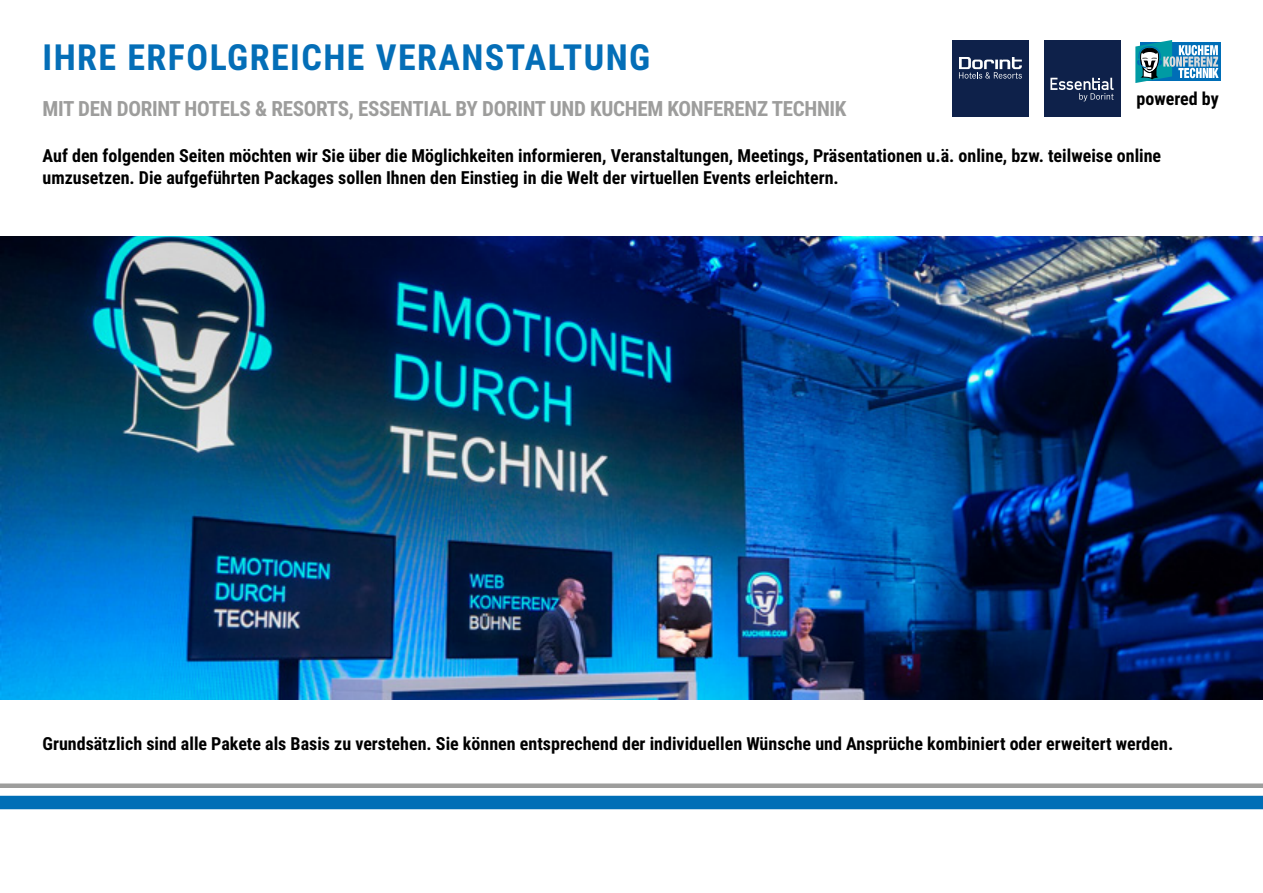
<style>
.page{position:relative;width:1263px;height:893px;background:#fff}
.page>*{position:absolute;margin:0;border:0;box-sizing:border-box;transform-origin:0 0}
.t1{font:700 36px "Roboto Condensed";letter-spacing:.04em;color:#046eb7}
.t2{font:700 21px "Roboto Condensed";letter-spacing:-.015em;color:#9d9d9c}
.t3{font:700 18px/21.6px "Roboto Condensed";color:#000}
</style>
<div class="page">
<svg style="left:1218px;top:43px;width:2px;height:38px"></svg>
<svg style="left:1135px;top:40px;width:83px;height:43px"></svg>
<div style="left:0;top:796px;width:1263px;height:13px;background:#006eb6"></div>
<div style="left:0;top:783px;width:1263px;height:5px;background:#9d9d9c"></div>
<div style="left:952px;top:40px;width:77px;height:77px;background:#0e214a"></div>
<svg style="left:959px;top:57px;width:63px;height:22px"></svg>
<img style="left:0;top:236px;width:1263px;height:463px">
<div style="left:1044px;top:40px;width:76px;height:77px;background:#0e214a"></div>
<svg style="left:1050px;top:78px;width:63px;height:23px"></svg>
<h1 class="t1" style="left:43px;top:32px;width:609px">IHRE ERFOLGREICHE VERANSTALTUNG</h1>
<p class="t2" style="left:43px;top:94px;width:805px">MIT DEN DORINT HOTELS &amp; RESORTS, ESSENTIAL BY DORINT UND KUCHEM KONFERENZ TECHNIK</p>
<p class="t3" style="left:1136px;top:87px;width:84px">powered by</p>
<p class="t3" style="left:43px;top:144px;width:1120px">Auf den folgenden Seiten möchten wir Sie über die Möglichkeiten informieren, Veranstaltungen, Meetings, Präsentationen u.ä. online, bzw. teilweise online umzusetzen. Die aufgeführten Packages sollen Ihnen den Einstieg in die Welt der virtuellen Events erleichtern.</p>
<p class="t3" style="left:43px;top:732px;width:1132px">Grundsätzlich sind alle Pakete als Basis zu verstehen. Sie können entsprechend der individuellen Wünsche und Ansprüche kombiniert oder erweitert werden.</p>
</div>
